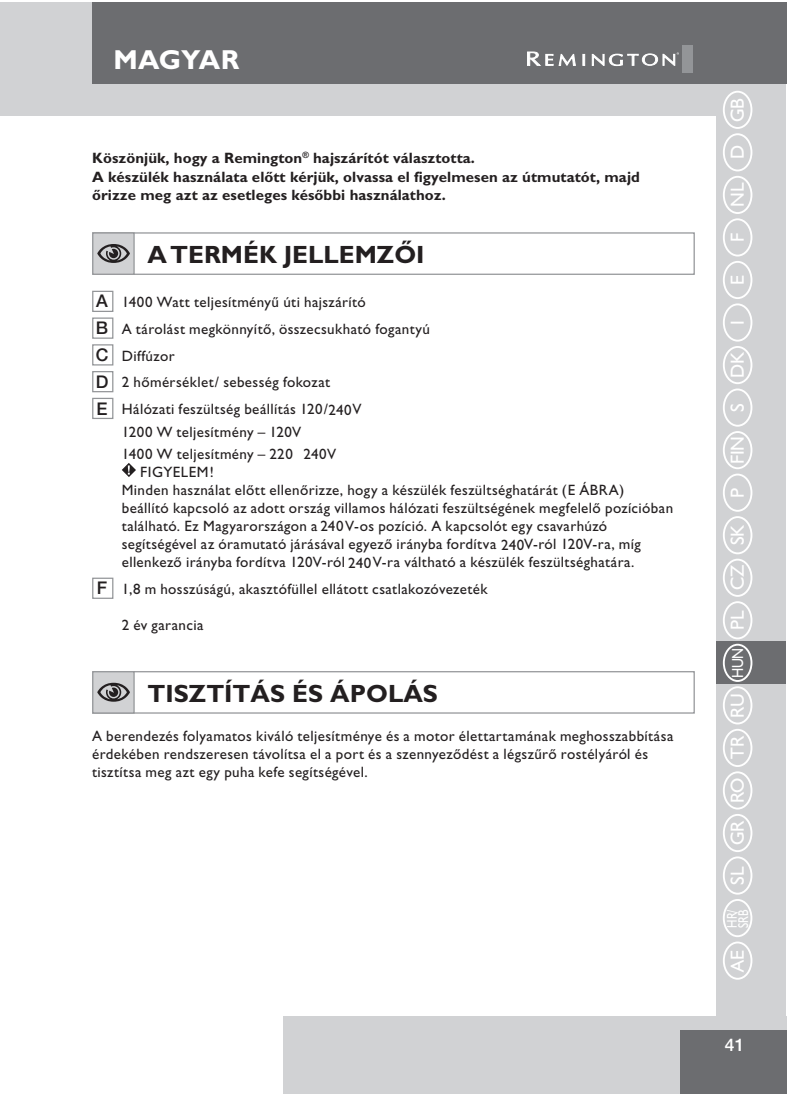
<style>
.page{position:relative;width:791px;height:1096px;background:#fff}
.page>*{position:absolute;margin:0;border:0;box-sizing:border-box;transform-origin:0 0}
.t1{font:700 27.5px "Gill Sans";color:#fff}
.t2{font:700 25px "Gill Sans CE";color:#231f20}
.t3{font:19px "Humanist 521 BT";color:#fff}
.t4{font:500 17.5px "Helvetica Neue";color:#fff}
.t5{font:16.25px "Gill Sans";color:#fff;scale:.87 1}
.t6{font:15px/18px "Gill Sans CE";letter-spacing:.025em;color:#231f20}
.t7{font:700 15px/18.8px "Gill Sans CE";letter-spacing:.005em;color:#231f20}
.t8{font:14.25px/11.5px "Humanist 521 BT";color:#fff;text-align:right;scale:.8 1}
.s1{font-family:"Helvetica Neue";font-weight:500;font-size:17.5px}
.s2{font-size:19px}
</style>
<div class="page">
<div style="left:0;top:2px;width:21px;height:113px;background:#d1d2d4"></div>
<div style="left:716px;top:67px;width:69px;height:963px;background:#d1d2d4"></div>
<div style="left:23px;top:2px;width:705px;height:113px;background:#d1d2d4"></div>
<div style="left:283px;top:1015px;width:504px;height:78px;background:#d1d2d4"></div>
<div style="left:680px;top:1030px;width:107px;height:63px;background:#6c6d70"></div>
<hr style="left:21px;top:2px;width:2px;height:113px;background:#d1d2d4">
<div style="left:92px;top:2px;width:695px;height:82px;background:#6c6d70"></div>
<div style="left:681px;top:45px;width:11px;height:28px;background:#939598"></div>
<svg style="left:527px;top:51px;width:49px;height:15px"></svg>
<svg style="left:582px;top:54px;width:3px;height:12px"></svg>
<svg style="left:591px;top:52px;width:88px;height:14px"></svg>
<div style="left:723px;top:91px;width:29px;height:38px;border:2px solid #fff;border-radius:50%"></div>
<div style="left:723px;top:133px;width:29px;height:38px;border:2px solid #fff;border-radius:50%"></div>
<div style="left:723px;top:176px;width:29px;height:38px;border:2px solid #fff;border-radius:50%"></div>
<div style="left:723px;top:218px;width:29px;height:38px;border:2px solid #fff;border-radius:50%"></div>
<div style="left:723px;top:261px;width:29px;height:38px;border:2px solid #fff;border-radius:50%"></div>
<div style="left:723px;top:303px;width:29px;height:38px;border:2px solid #fff;border-radius:50%"></div>
<div style="left:723px;top:346px;width:29px;height:38px;border:2px solid #fff;border-radius:50%"></div>
<div style="left:723px;top:388px;width:29px;height:38px;border:2px solid #fff;border-radius:50%"></div>
<div style="left:723px;top:431px;width:29px;height:38px;border:2px solid #fff;border-radius:50%"></div>
<div style="left:723px;top:473px;width:29px;height:39px;border:2px solid #fff;border-radius:50%"></div>
<div style="left:723px;top:516px;width:29px;height:38px;border:2px solid #fff;border-radius:50%"></div>
<div style="left:723px;top:558px;width:29px;height:39px;border:2px solid #fff;border-radius:50%"></div>
<div style="left:723px;top:601px;width:29px;height:38px;border:2px solid #fff;border-radius:50%"></div>
<div style="left:723px;top:686px;width:29px;height:38px;border:2px solid #fff;border-radius:50%"></div>
<div style="left:723px;top:729px;width:29px;height:38px;border:2px solid #fff;border-radius:50%"></div>
<div style="left:723px;top:771px;width:29px;height:38px;border:2px solid #fff;border-radius:50%"></div>
<div style="left:723px;top:814px;width:29px;height:38px;border:2px solid #fff;border-radius:50%"></div>
<div style="left:723px;top:856px;width:29px;height:38px;border:2px solid #fff;border-radius:50%"></div>
<div style="left:723px;top:941px;width:29px;height:38px;border:2px solid #fff;border-radius:50%"></div>
<div style="left:722px;top:899px;width:30px;height:38px;border:2px solid #fff;border-radius:50%"></div>
<div style="left:716px;top:641px;width:69px;height:43px;background:#6c6d70"></div>
<div style="left:723px;top:643px;width:29px;height:39px;border:2px solid #fff;border-radius:50%"></div>
<div style="left:92px;top:232px;width:602px;height:43px;border:1px solid #939598"></div>
<div style="left:93px;top:233px;width:41px;height:41px;background:#d1d2d4"></div>
<div style="left:92px;top:232px;width:43px;height:43px;border:1px solid #939598"></div>
<svg style="left:97px;top:244px;width:33px;height:19px"></svg>
<div style="left:92px;top:291px;width:21px;height:21px;border:1px solid #939598"></div>
<div style="left:92px;top:317px;width:21px;height:22px;border:1px solid #939598"></div>
<div style="left:92px;top:344px;width:21px;height:21px;border:1px solid #939598"></div>
<div style="left:92px;top:371px;width:21px;height:21px;border:1px solid #939598"></div>
<div style="left:92px;top:398px;width:21px;height:21px;border:1px solid #939598"></div>
<svg style="left:122px;top:463px;width:14px;height:14px"></svg>
<div style="left:92px;top:577px;width:21px;height:22px;border:1px solid #939598"></div>
<div style="left:92px;top:671px;width:602px;height:42px;border:1px solid #939598"></div>
<div style="left:93px;top:671px;width:41px;height:42px;background:#d1d2d4"></div>
<div style="left:92px;top:671px;width:43px;height:42px;border:1px solid #939598"></div>
<svg style="left:97px;top:682px;width:33px;height:19px"></svg>
<h1 class="t1" style="left:113px;top:50px;width:127px">MAGYAR</h1>
<p class="t7" style="left:92px;top:149px;width:549px">Köszönjük, hogy a Remington<sup>®</sup> hajszárítót választotta.<br>A készülék használata előtt kérjük, olvassa el figyelmesen az útmutatót, majd őrizze meg azt az esetleges későbbi használathoz.</p>
<h2 class="t2" style="left:147px;top:246px;width:279px">A TERMÉK JELLEMZŐI</h2>
<p class="t6" style="left:96px;top:290px;width:336px;line-height:26.8px"><span class="s1">A</span> 1400 Watt teljesítményű úti hajszárító<br><span class="s1">B</span> A tárolást megkönnyítő, összecsukható fogantyú <span class="s1">C</span> Diffúzor<br><span class="s1">D</span> 2 hőmérséklet/ sebesség fokozat<br><span class="s1">E</span> Hálózati feszültség beállítás 120/240V</p>
<p class="t6" style="left:122px;top:422px;width:216px;line-height:22.5px">1200 W teljesítmény – 120V<br>1400 W teljesítmény – 2 0 240V</p>
<p class="t6" style="left:122px;top:464px;width:553px;text-indent:18px">FIGYELEM!<br>Minden használat előtt ellenőrizze, hogy a készülék feszültséghatárát (E ÁBRA) beállító kapcsoló az adott ország villamos hálózati feszültségének megfelelő pozícióban található. Ez Magyarországon a 240V-os pozíció. A kapcsolót egy csavarhúzó segítségével az óramutató járásával egyező irányba fordítva 240V-ról 120V-ra, míg ellenkező irányba fordítva 120V-ról 240V-ra váltható a készülék feszültséghatára.</p>
<p class="t6" style="left:97px;top:581px;width:392px"><span class="s1">F</span> 1,8 m hosszúságú, akasztófüllel ellátott csatlakozóvezeték</p>
<p class="t6" style="left:122px;top:617px;width:83px">2 év garancia</p>
<p class="t6" style="left:277px;top:446px;width:9px">2</p>
<h2 class="t2" style="left:147px;top:684px;width:292px">TISZTÍTÁS ÉS ÁPOLÁS</h2>
<p class="t6" style="left:92px;top:728px;width:583px">A berendezés folyamatos kiváló teljesítménye és a motor élettartamának meghosszabbítása érdekében rendszeresen távolítsa el a port és a szennyeződést a légszűrő rostélyáról és tisztítsa meg azt egy puha kefe segítségével.</p>
<p class="t3" style="left:730px;top:122px;width:26px;rotate:-90deg">GB</p>
<p class="t3" style="left:730px;top:159px;width:16px;rotate:-90deg">D</p>
<p class="t3" style="left:730px;top:207px;width:26px;rotate:-90deg">NL</p>
<p class="t3" style="left:730px;top:242px;width:11px;rotate:-90deg">F</p>
<p class="t3" style="left:730px;top:285px;width:12px;rotate:-90deg">E</p>
<p class="t3" style="left:730px;top:325px;width:6px;rotate:-90deg">I</p>
<p class="t3" style="left:730px;top:378px;width:27px;rotate:-90deg">DK</p>
<p class="t3" style="left:730px;top:412px;width:10px;rotate:-90deg">S</p>
<p class="t3" style="left:730px;top:464px;width:30px;rotate:-90deg">FIN</p>
<p class="t3" style="left:730px;top:498px;width:12px;rotate:-90deg">P</p>
<p class="t3" style="left:730px;top:545px;width:22px;rotate:-90deg">SK</p>
<p class="t3" style="left:730px;top:590px;width:27px;rotate:-90deg">CZ</p>
<p class="t3" style="left:730px;top:630px;width:21px;rotate:-90deg">PL</p>
<p class="t5" style="left:731px;top:677px;width:36px;rotate:-90deg">HUN</p>
<p class="t3" style="left:730px;top:717px;width:26px;rotate:-90deg">RU</p>
<p class="t3" style="left:730px;top:759px;width:24px;rotate:-90deg">TR</p>
<p class="t3" style="left:730px;top:803px;width:27px;rotate:-90deg">RO</p>
<p class="t3" style="left:730px;top:845px;width:26px;rotate:-90deg">GR</p>
<p class="t3" style="left:730px;top:884px;width:20px;rotate:-90deg">SL</p>
<p class="t8" style="left:727px;top:971px;width:79px;rotate:-90deg"><span class="s2">AE</span> HR/<br>SRB</p>
<p class="t4" style="left:725px;top:1038px;width:21px">41</p>
</div>
